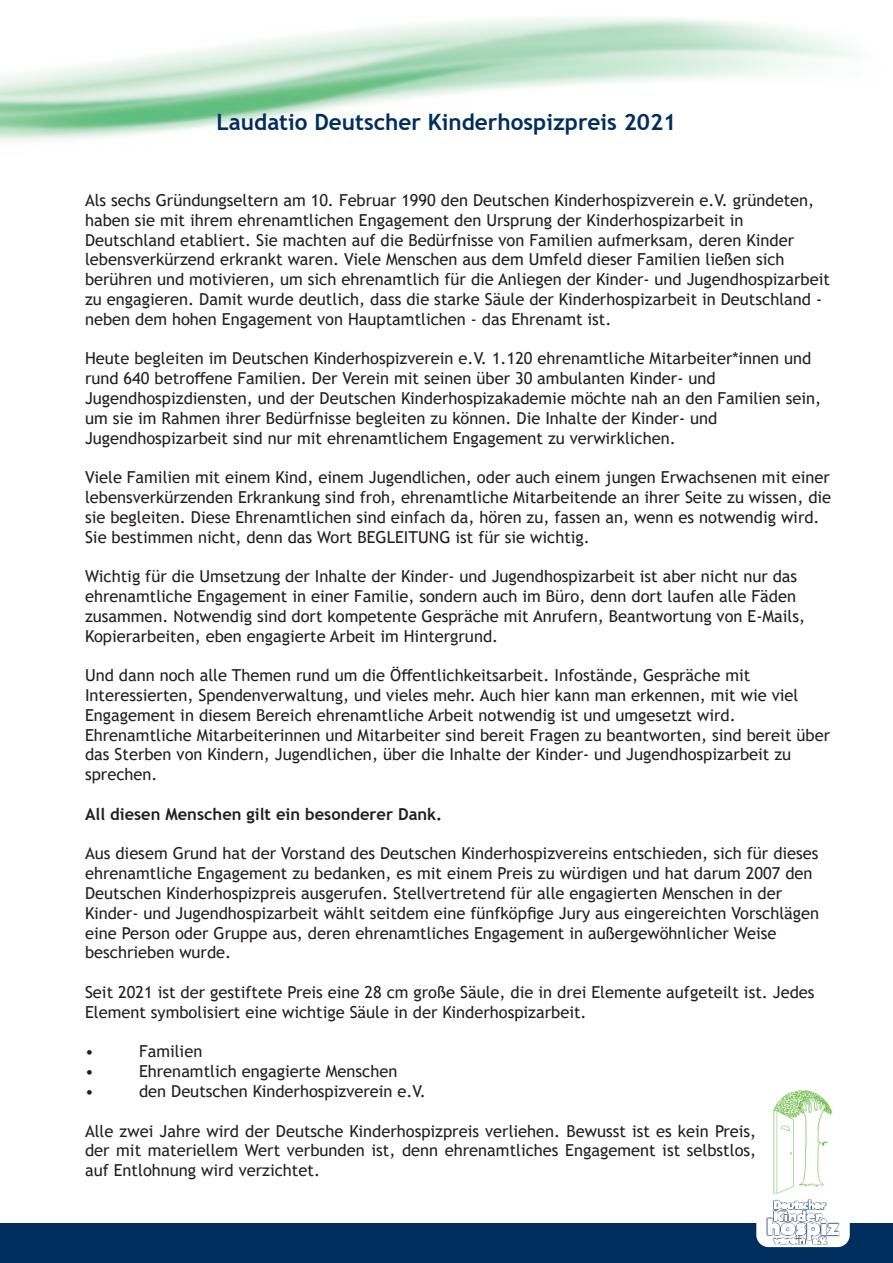
<style>
.page{position:relative;width:893px;height:1263px;background:#fff}
.page>*{position:absolute;margin:0;border:0;box-sizing:border-box;transform-origin:0 0}
.t1{font:700 22.5px "Trebuchet MS";color:#002e5e}
.t2{font:16.5px/19.8px "Trebuchet MS";color:#231f20;text-align:justify}
.t3{font:700 16.5px "Trebuchet MS";color:#231f20}
</style>
<div class="page">
<img style="left:0;top:18px;width:854px;height:124px">
<div style="left:0;top:1223px;width:893px;height:40px;background:#002e5e"></div>
<div style="left:756px;top:1085px;width:94px;height:162px;background:#fff;border-radius:12px"></div>
<img style="left:766px;top:1090px;width:74px;height:155px">
<p class="t1" style="left:217px;top:108px;width:461px">Laudatio Deutscher Kinderhospizpreis 2021</p>
<p class="t2" style="left:85px;top:190px;width:731px">Als sechs Gründungseltern am 10. Februar 1990 den Deutschen Kinderhospizverein e.V. gründeten,</p>
<p class="t2" style="left:85px;top:210px;width:660px">haben sie mit ihrem ehrenamtlichen Engagement den Ursprung der Kinderhospizarbeit in</p>
<p class="t2" style="left:85px;top:230px;width:711px">Deutschland etabliert. Sie machten auf die Bedürfnisse von Familien aufmerksam, deren Kinder</p>
<p class="t2" style="left:85px;top:249px;width:701px">lebensverkürzend erkrankt waren. Viele Menschen aus dem Umfeld dieser Familien ließen sich</p>
<p class="t2" style="left:85px;top:269px;width:746px">berühren und motivieren, um sich ehrenamtlich für die Anliegen der Kinder- und Jugendhospizarbeit</p>
<p class="t2" style="left:85px;top:289px;width:739px">zu engagieren. Damit wurde deutlich, dass die starke Säule der Kinderhospizarbeit in Deutschland -</p>
<p class="t2" style="left:85px;top:309px;width:528px">neben dem hohen Engagement von Hauptamtlichen - das Ehrenamt ist.</p>
<p class="t2" style="left:85px;top:348px;width:728px">Heute begleiten im Deutschen Kinderhospizverein e.V. 1.120 ehrenamtliche Mitarbeiter*innen und</p>
<p class="t2" style="left:85px;top:368px;width:632px">rund 640 betroffene Familien. Der Verein mit seinen über 30 ambulanten Kinder- und</p>
<p class="t2" style="left:85px;top:388px;width:738px">Jugendhospizdiensten, und der Deutschen Kinderhospizakademie möchte nah an den Familien sein,</p>
<p class="t2" style="left:85px;top:408px;width:634px">um sie im Rahmen ihrer Bedürfnisse begleiten zu können. Die Inhalte der Kinder- und</p>
<p class="t2" style="left:85px;top:428px;width:592px">Jugendhospizarbeit sind nur mit ehrenamtlichem Engagement zu verwirklichen.</p>
<p class="t2" style="left:85px;top:467px;width:746px">Viele Familien mit einem Kind, einem Jugendlichen, oder auch einem jungen Erwachsenen mit einer</p>
<p class="t2" style="left:85px;top:487px;width:748px">lebensverkürzenden Erkrankung sind froh, ehrenamtliche Mitarbeitende an ihrer Seite zu wissen, die</p>
<p class="t2" style="left:85px;top:507px;width:736px">sie begleiten. Diese Ehrenamtlichen sind einfach da, hören zu, fassen an, wenn es notwendig wird.</p>
<p class="t2" style="left:85px;top:527px;width:506px">Sie bestimmen nicht, denn das Wort BEGLEITUNG ist für sie wichtig.</p>
<p class="t2" style="left:85px;top:566px;width:714px">Wichtig für die Umsetzung der Inhalte der Kinder- und Jugendhospizarbeit ist aber nicht nur das</p>
<p class="t2" style="left:85px;top:586px;width:712px">ehrenamtliche Engagement in einer Familie, sondern auch im Büro, denn dort laufen alle Fäden</p>
<p class="t2" style="left:85px;top:606px;width:722px">zusammen. Notwendig sind dort kompetente Gespräche mit Anrufern, Beantwortung von E-Mails,</p>
<p class="t2" style="left:85px;top:626px;width:415px">Kopierarbeiten, eben engagierte Arbeit im Hintergrund.</p>
<p class="t2" style="left:85px;top:665px;width:667px">Und dann noch alle Themen rund um die Öffentlichkeitsarbeit. Infostände, Gespräche mit</p>
<p class="t2" style="left:85px;top:685px;width:715px">Interessierten, Spendenverwaltung, und vieles mehr. Auch hier kann man erkennen, mit wie viel</p>
<p class="t2" style="left:85px;top:705px;width:652px">Engagement in diesem Bereich ehrenamtliche Arbeit notwendig ist und umgesetzt wird.</p>
<p class="t2" style="left:85px;top:725px;width:747px">Ehrenamtliche Mitarbeiterinnen und Mitarbeiter sind bereit Fragen zu beantworten, sind bereit über</p>
<p class="t2" style="left:85px;top:744px;width:708px">das Sterben von Kindern, Jugendlichen, über die Inhalte der Kinder- und Jugendhospizarbeit zu</p>
<p class="t2" style="left:85px;top:764px;width:74px">sprechen.</p>
<p class="t3" style="left:85px;top:804px;width:359px">All diesen Menschen gilt ein besonderer Dank.</p>
<p class="t2" style="left:85px;top:843px;width:735px">Aus diesem Grund hat der Vorstand des Deutschen Kinderhospizvereins entschieden, sich für dieses</p>
<p class="t2" style="left:85px;top:863px;width:729px">ehrenamtliche Engagement zu bedanken, es mit einem Preis zu würdigen und hat darum 2007 den</p>
<p class="t2" style="left:85px;top:883px;width:699px">Deutschen Kinderhospizpreis ausgerufen. Stellvertretend für alle engagierten Menschen in der</p>
<p class="t2" style="left:85px;top:903px;width:736px">Kinder- und Jugendhospizarbeit wählt seitdem eine fünfköpfige Jury aus eingereichten Vorschlägen</p>
<p class="t2" style="left:85px;top:923px;width:693px">eine Person oder Gruppe aus, deren ehrenamtliches Engagement in außergewöhnlicher Weise</p>
<p class="t2" style="left:85px;top:942px;width:148px">beschrieben wurde.</p>
<p class="t2" style="left:85px;top:982px;width:731px">Seit 2021 ist der gestiftete Preis eine 28 cm große Säule, die in drei Elemente aufgeteilt ist. Jedes</p>
<p class="t2" style="left:85px;top:1002px;width:503px">Element symbolisiert eine wichtige Säule in der Kinderhospizarbeit.</p>
<p class="t2" style="left:85px;top:1041px;width:10px">•</p>
<p class="t2" style="left:139px;top:1041px;width:65px">Familien</p>
<p class="t2" style="left:85px;top:1061px;width:10px">•</p>
<p class="t2" style="left:139px;top:1061px;width:260px">Ehrenamtlich engagierte Menschen</p>
<p class="t2" style="left:85px;top:1081px;width:10px">•</p>
<p class="t2" style="left:139px;top:1081px;width:288px">den Deutschen Kinderhospizverein e.V.</p>
<p class="t2" style="left:85px;top:1121px;width:673px">Alle zwei Jahre wird der Deutsche Kinderhospizpreis verliehen. Bewusst ist es kein Preis, der mit materiellem Wert verbunden ist, denn ehrenamtliches Engagement ist selbstlos, auf Entlohnung wird verzichtet.</p>
</div>
